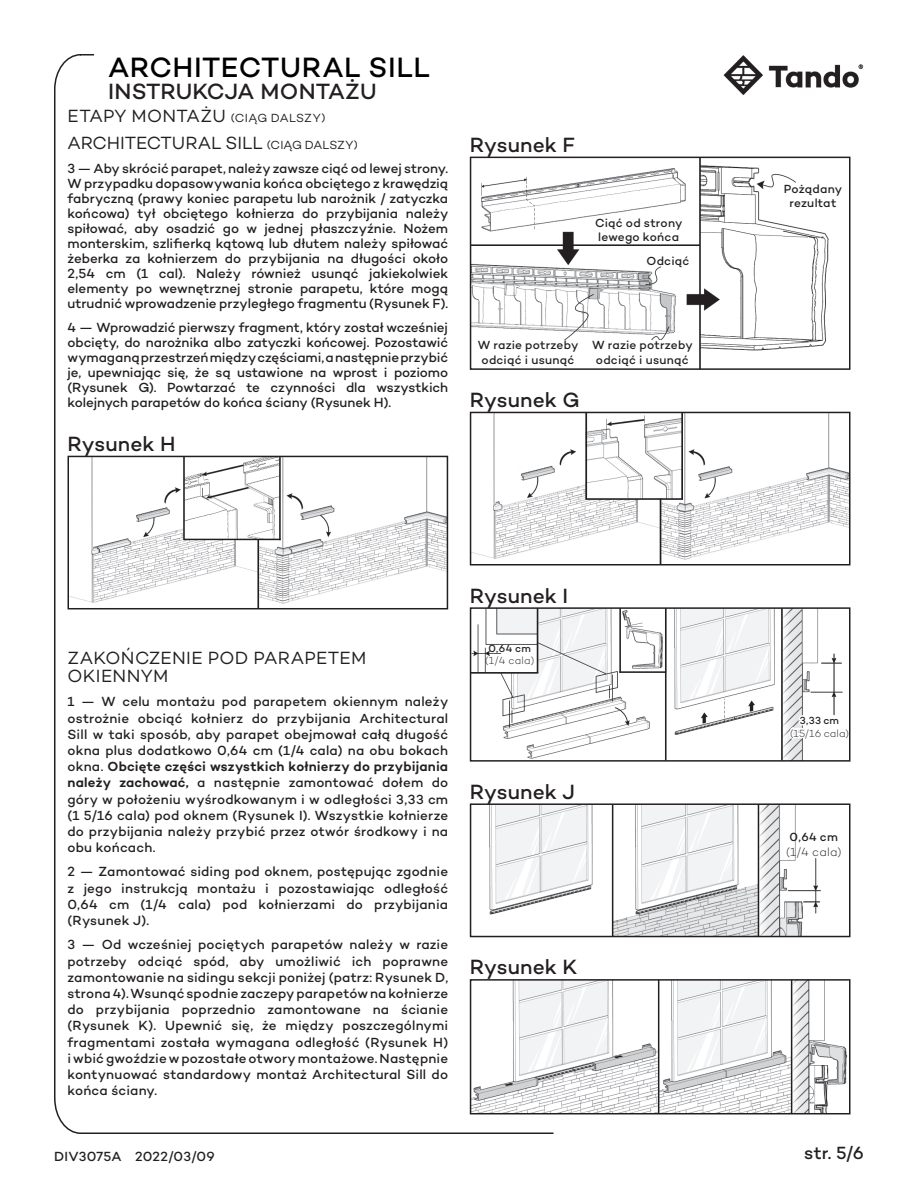
<style>
.page{position:relative;width:918px;height:1188px;background:#fff}
.page>*{position:absolute;margin:0;border:0;box-sizing:border-box;transform-origin:0 0}
.t1{font:500 28.5px "Campton";letter-spacing:.015em;color:#000}
.t2{font:500 22.5px "Campton";color:#231f20}
.t3{font:500 21px "Campton";letter-spacing:.005em;color:#231f20}
.t4{font:18px/18px "Campton";letter-spacing:.015em;color:#231f20}
.t5{font:18px "Campton";letter-spacing:-.01em;color:#231f20}
.t6{font:500 18px "Campton";color:#231f20}
.t7{font:500 13.5px/16.2px "Campton";letter-spacing:.01em;color:#231f20;text-align:justify}
.t8{font:500 12px/14.4px "Campton";letter-spacing:.02em;color:#231f20;text-align:center}
.t9{font:300 12px "Campton";color:#231f20}
.t10{font:300 10.5px "Campton";letter-spacing:.015em;color:#231f20}
.t11{font:500 10.5px "Campton";letter-spacing:.02em;color:#231f20}
.s1{font-size:12px}
.s2{font-weight:600}
.s3{color:#fff}
</style>
<div class="page">
<svg style="left:54px;top:54px;width:501px;height:1080px"></svg>
<div style="left:95px;top:54px;width:28px;height:36px;background:#fff"></div>
<div style="left:108px;top:54px;width:719px;height:27px;background:#fff"></div>
<img style="left:723px;top:55px;width:141px;height:41px">
<img style="left:473px;top:415px;width:374px;height:148px">
<div style="left:470px;top:412px;width:380px;height:154px;border:2px solid #231f20"></div>
<hr style="left:660px;top:498px;width:1px;height:66px;background:#231f20">
<hr style="left:586px;top:413px;width:1px;height:87px;background:#231f20">
<hr style="left:681px;top:413px;width:2px;height:87px;background:#231f20">
<hr style="left:586px;top:498px;width:97px;height:2px;background:#231f20">
<img style="left:71px;top:459px;width:374px;height:147px">
<div style="left:68px;top:456px;width:380px;height:153px;border:2px solid #231f20"></div>
<hr style="left:258px;top:540px;width:1px;height:68px;background:#231f20">
<hr style="left:183px;top:457px;width:2px;height:83px;background:#231f20">
<hr style="left:279px;top:457px;width:2px;height:83px;background:#231f20">
<hr style="left:184px;top:539px;width:97px;height:1px;background:#231f20">
<img style="left:473px;top:160px;width:356px;height:207px">
<div style="left:470px;top:157px;width:380px;height:213px;border:2px solid #231f20"></div>
<hr style="left:699px;top:157px;width:2px;height:212px;background:#231f20">
<hr style="left:471px;top:244px;width:229px;height:2px;background:#231f20">
<div style="left:474px;top:340px;width:108px;height:24px;background:#fff"></div>
<div style="left:589px;top:340px;width:107px;height:24px;background:#fff"></div>
<img style="left:473px;top:610px;width:370px;height:149px">
<div style="left:470px;top:607px;width:380px;height:155px;border:2px solid #231f20"></div>
<hr style="left:665px;top:608px;width:1px;height:152px;background:#231f20">
<hr style="left:781px;top:608px;width:2px;height:152px;background:#231f20">
<hr style="left:619px;top:608px;width:2px;height:65px;background:#231f20">
<hr style="left:537px;top:608px;width:1px;height:65px;background:#231f20">
<hr style="left:619px;top:671px;width:47px;height:2px;background:#231f20">
<hr style="left:471px;top:672px;width:67px;height:2px;background:#231f20">
<img style="left:473px;top:806px;width:348px;height:128px">
<div style="left:470px;top:803px;width:380px;height:134px;border:2px solid #231f20"></div>
<hr style="left:612px;top:804px;width:1px;height:133px;background:#231f20">
<hr style="left:758px;top:804px;width:1px;height:132px;background:#231f20">
<img style="left:473px;top:982px;width:374px;height:129px">
<div style="left:470px;top:979px;width:380px;height:135px;border:2px solid #231f20"></div>
<hr style="left:658px;top:980px;width:1px;height:134px;background:#231f20">
<hr style="left:791px;top:980px;width:1px;height:134px;background:#231f20">
<h1 class="t1" style="left:108px;top:49px;width:323px">ARCHITECTURAL SILL</h1>
<h2 class="t2" style="left:108px;top:77px;width:270px">INSTRUKCJA MONTAŻU</h2>
<p class="t4" style="left:68px;top:107px;width:260px">ETAPY MONTAŻU <span class="s1">(CIĄG DALSZY)</span></p>
<p class="t5" style="left:68px;top:132px;width:292px">ARCHITECTURAL SILL <span class="s1">(CIĄG DALSZY)</span></p>
<p class="t7" style="left:68px;top:160px;width:382px;line-height:15px">3 — Aby skrócić parapet, należy zawsze ciąć od lewej strony.<br>W przypadku dopasowywania końca obciętego z krawędzią fabryczną (prawy koniec parapetu lub narożnik / zatyczka końcowa) tył obciętego kołnierza do przybijania należy spiłować, aby osadzić go w jednej płaszczyźnie. Nożem monterskim, szlifierką kątową lub dłutem należy spiłować żeberka za kołnierzem do przybijania na długości około 2,54 cm (1 cal). Należy również usunąć jakiekolwiek elementy po wewnętrznej stronie parapetu, które mogą utrudnić wprowadzenie przyległego fragmentu (Rysunek F).</p>
<p class="t7" style="left:68px;top:320px;width:382px;line-height:15px">4 — Wprowadzić pierwszy fragment, który został wcześniej obcięty, do narożnika albo zatyczki końcowej. Pozostawić wymaganą przestrzeń między częściami, anastępnie przybić je, upewniając się, że są ustawione na wprost i poziomo (Rysunek G). Powtarzać te czynności dla wszystkich kolejnych parapetów do końca ściany (Rysunek H).</p>
<p class="t3" style="left:68px;top:431px;width:109px">Rysunek H</p>
<p class="t3" style="left:470px;top:131px;width:106px">Rysunek F</p>
<p class="t8" style="left:595px;top:215px;width:89px;text-align:left">Ciąć od strony lewego końca</p>
<p class="t8" style="left:647px;top:253px;width:44px">Odciąć</p>
<p class="t8" style="left:478px;top:338px;width:102px">W razie potrzeby odciąć i usunąć</p>
<p class="t3" style="left:470px;top:387px;width:111px">Rysunek G</p>
<p class="t8" style="left:592px;top:338px;width:102px">W razie potrzeby odciąć i usunąć</p>
<p class="t4" style="left:68px;top:649px;width:300px">ZAKOŃCZENIE POD PARAPETEM<br>OKIENNYM</p>
<p class="t7" style="left:68px;top:693px;width:382px">1 — W celu montażu pod parapetem okiennym należy ostrożnie obciąć kołnierz do przybijania Architectural Sill w taki sposób, aby parapet obejmował całą długość okna plus dodatkowo 0,64 cm (1/4 cala) na obu bokach okna. <span class="s2">Obcięte części wszystkich kołnierzy do przybijania należy zachować,</span> a następnie zamontować dołem do góry w położeniu wyśrodkowanym i w odległości 3,33 cm (1 5/16 cala) pod oknem (Rysunek I). Wszystkie kołnierze do przybijania należy przybić przez otwór środkowy i na obu końcach.</p>
<p class="t7" style="left:68px;top:863px;width:382px">2 — Zamontować siding pod oknem, postępując zgodnie z jego instrukcją montażu i pozostawiając odległość 0,64 cm (1/4 cala) pod kołnierzami do przybijania (Rysunek J).</p>
<p class="t7" style="left:68px;top:936px;width:382px">3 — Od wcześniej pociętych parapetów należy w razie potrzeby odciąć spód, aby umożliwić ich poprawne zamontowanie na sidingu sekcji poniżej (patrz: Rysunek D, strona 4). Wsunąć spodnie zaczepy parapetów na kołnierze do przybijania poprzednio zamontowane na ścianie (Rysunek K). Upewnić się, że między poszczególnymi fragmentami została wymagana odległość (Rysunek H) iwbić gwoździe wpozostałe otwory montażowe. Następnie kontynuować standardowy montaż Architectural Sill do końca ściany.</p>
<p class="t3" style="left:470px;top:582px;width:100px">Rysunek I</p>
<p class="t11" style="left:488px;top:641px;width:44px">0,64 cm</p>
<p class="t10" style="left:485px;top:654px;width:50px">(1/4 cala)</p>
<p class="t3" style="left:470px;top:778px;width:107px">Rysunek J</p>
<p class="t3" style="left:470px;top:954px;width:109px">Rysunek K</p>
<p class="t8" style="left:784px;top:181px;width:60px">Pożądany rezultat</p>
<p class="t11" style="left:800px;top:714px;width:41px"><span class="s3">3</span>,33 cm</p>
<p class="t10" style="left:790px;top:726px;width:60px"><span class="s3">(15</span>/16 cala)</p>
<p class="t8" style="left:790px;top:830px;width:50px">0,64 cm</p>
<p class="t9" style="left:786px;top:844px;width:57px">(1/4 cala)</p>
<p class="t7" style="left:54px;top:1148px;width:162px">DIV3075A 2022/03/09</p>
<h3 class="t6" style="left:804px;top:1142px;width:61px">str. 5/6</h3>
</div>
